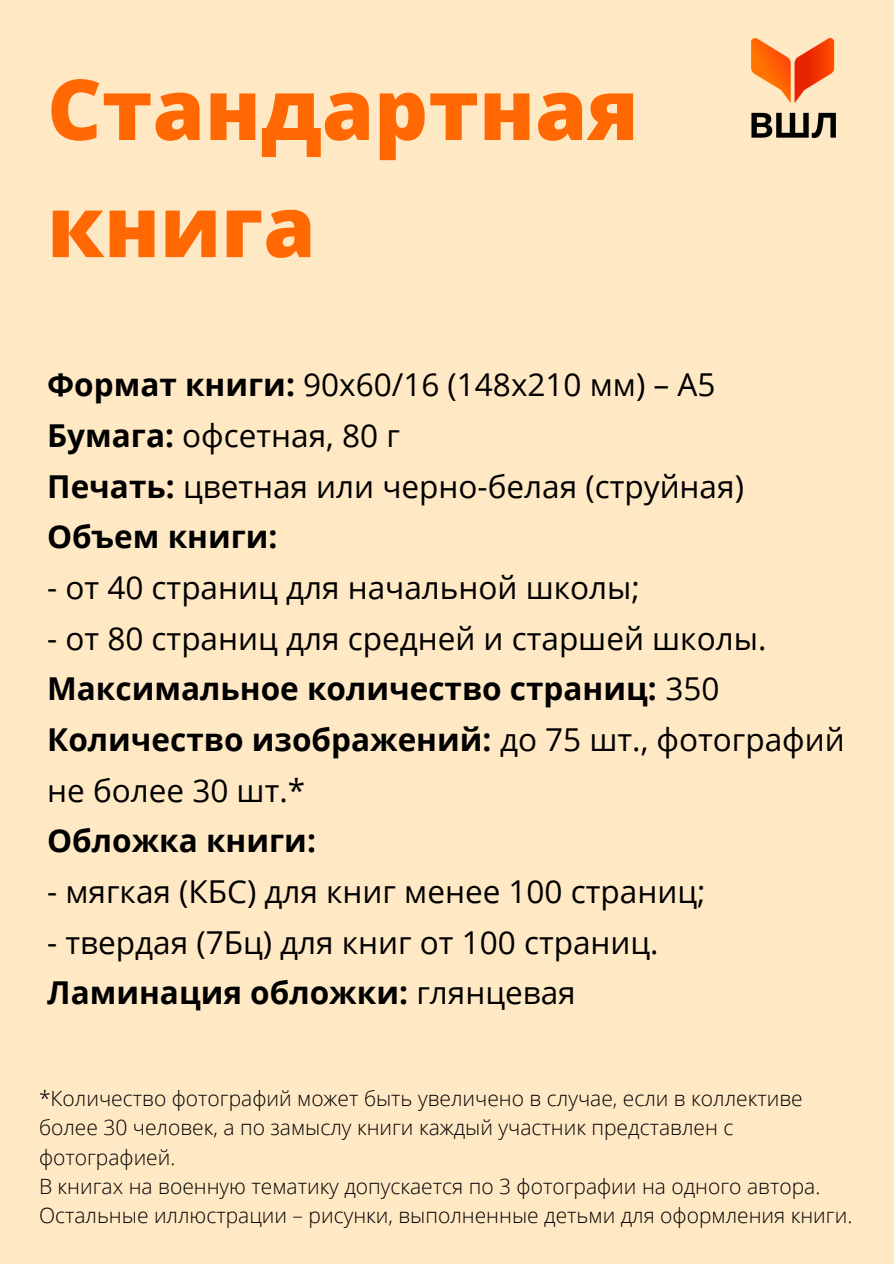
<style>
.page{position:relative;width:894px;height:1264px;background:#fff}
.page>*{position:absolute;margin:0;border:0;box-sizing:border-box;transform-origin:0 0}
.t1{font:800 84px/117.1px "Open Sans";color:#ff6803}
.t2{font:31.5px/50.7px "Open Sans";color:#000}
.t3{font:700 31.5px "Open Sans";color:#000}
.t4{font:300 21px/29.2px "Open Sans";color:#000}
.s1{font-weight:700}
</style>
<div class="page">
<div style="left:0;top:0;width:893px;height:1263px;background:#ffe8c4"></div>
<img style="left:751px;top:38px;width:83px;height:99px">
<h1 class="t1" style="left:47px;top:49px;width:592px">Стандартная книга</h1>
<p class="t2" style="left:47px;top:358px;width:698px"><span class="s1">Формат книги:</span> 90х60/16 (148х210 мм) – А5<br><span class="s1">Бумага:</span> офсетная, 80 г<br><span class="s1">Печать:</span> цветная или черно-белая (струйная)<br><span class="s1">Объем книги:</span></p>
<p class="t2" style="left:47px;top:561px;width:594px">- от 40 страниц для начальной школы;</p>
<p class="t2" style="left:47px;top:612px;width:798px">- от 80 страниц для средней и старшей школы.<br><span class="s1">Максимальное количество страниц:</span> 350<br><span class="s1">Количество изображений:</span> до 75 шт., фотографий не более 30 шт.*</p>
<p class="t3" style="left:47px;top:818px;width:270px">Обложка книги:</p>
<p class="t2" style="left:47px;top:865px;width:659px">- мягкая (КБС) для книг менее 100 страниц;</p>
<p class="t2" style="left:47px;top:916px;width:612px">- твердая (7Бц) для книг от 100 страниц.<br><span class="s1">Ламинация обложки:</span> глянцевая</p>
<p class="t4" style="left:39px;top:1083px;width:814px">*Количество фотографий может быть увеличено в случае, если в коллективе более 30 человек, а по замыслу книги каждый участник представлен с фотографией.<br>В книгах на военную тематику допускается по 3 фотографии на одного автора.<br>Остальные иллюстрации – рисунки, выполненные детьми для оформления книги.</p>
</div>
